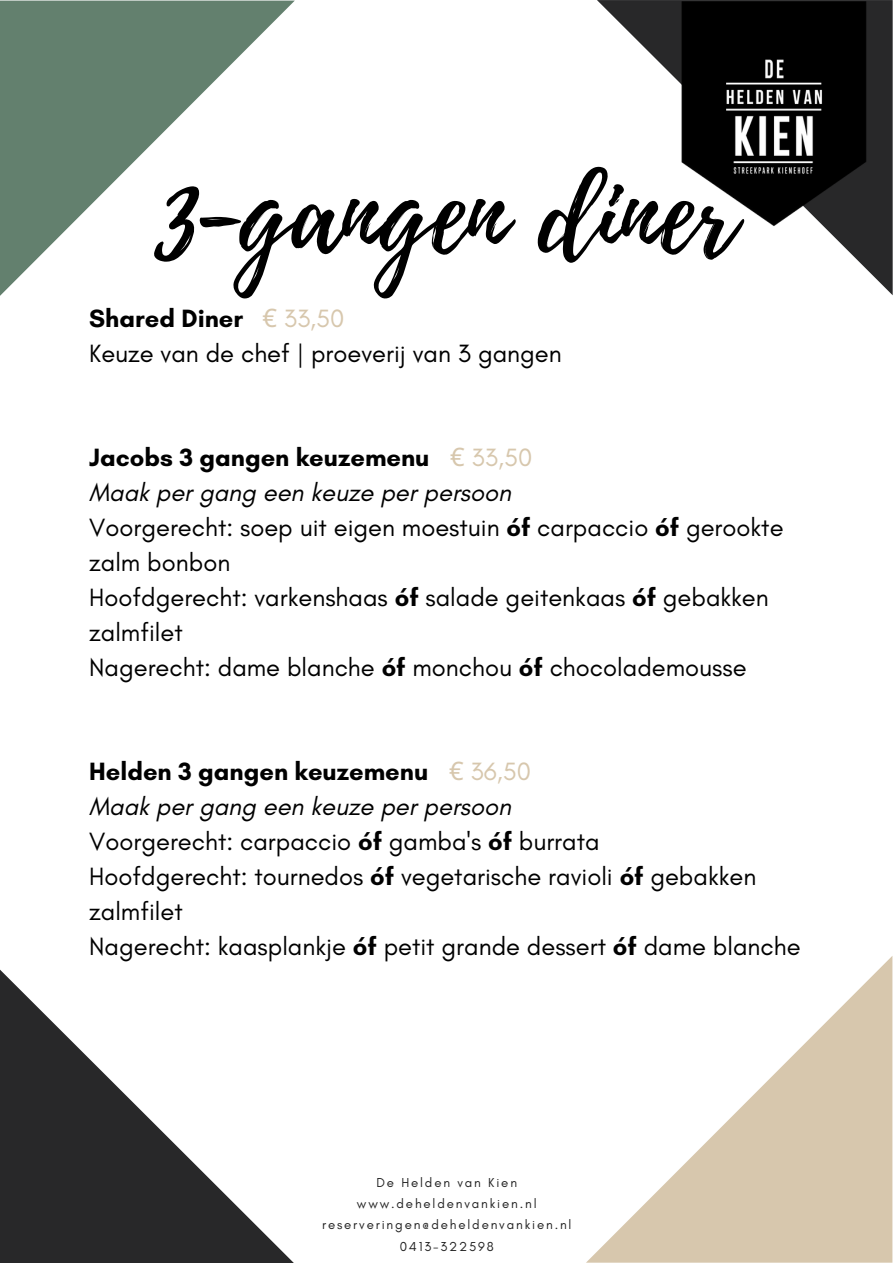
<style>
.page{position:relative;width:893px;height:1264px;background:#fff}
.page>*{position:absolute;margin:0;border:0;box-sizing:border-box;transform-origin:0 0}
.t1{font:115.5px "Playlist Script";color:#000}
.t2{font:25.5px/34.8px "Glacial Indifference";color:#000}
.t3{font:13.2px/21.3px "Glacial Indifference";letter-spacing:.14em;color:#222;text-align:center}
.s1{font-weight:700}
.s2{font-family:"Noto Sans";color:#d7c7ad}
.s3{color:#d7c7ad}
.s4{font-style:italic}
</style>
<div class="page">
<svg style="left:0;top:969px;width:293px;height:293px"></svg>
<svg style="left:587px;top:956px;width:305px;height:306px"></svg>
<svg style="left:0;top:1px;width:295px;height:295px"></svg>
<img style="left:619px;top:0;width:273px;height:287px">
<h1 class="t1" style="left:157px;top:130px;width:580px">3-gangen diner</h1>
<p class="t2" style="left:89px;top:301px;width:474px"><span class="s1">Shared Diner</span> <span class="s2">€</span> <span class="s3">33,50<br></span>Keuze van de chef | proeverij van 3 gangen</p>
<p class="t2" style="left:89px;top:440px;width:695px"><span class="s1">Jacobs 3 gangen keuzemenu</span> <span class="s2">€</span> <span class="s3">33,50<br></span><span class="s4">Maak per gang een keuze per persoon<br></span>Voorgerecht: soep uit eigen moestuin <span class="s1">óf</span> carpaccio <span class="s1">óf</span> gerookte zalm bonbon<br>Hoofdgerecht: varkenshaas <span class="s1">óf</span> salade geitenkaas <span class="s1">óf</span> gebakken zalmfilet<br>Nagerecht: dame blanche <span class="s1">óf</span> monchou <span class="s1">óf</span> chocolademousse</p>
<p class="t2" style="left:89px;top:754px;width:712px"><span class="s1">Helden 3 gangen keuzemenu</span> <span class="s2">€</span> <span class="s3">36,50<br></span><span class="s4">Maak per gang een keuze per persoon<br></span>Voorgerecht: carpaccio <span class="s1">óf</span> gamba's <span class="s1">óf</span> burrata<br>Hoofdgerecht: tournedos <span class="s1">óf</span> vegetarische ravioli <span class="s1">óf</span> gebakken zalmfilet<br>Nagerecht: kaasplankje <span class="s1">óf</span> petit grande dessert <span class="s1">óf</span> dame blanche</p>
<p class="t3" style="left:322px;top:1171px;width:251px">De Helden van Kien www.deheldenvankien.nl reserveringen@deheldenvankien.nl<br>0413-322598</p>
</div>
